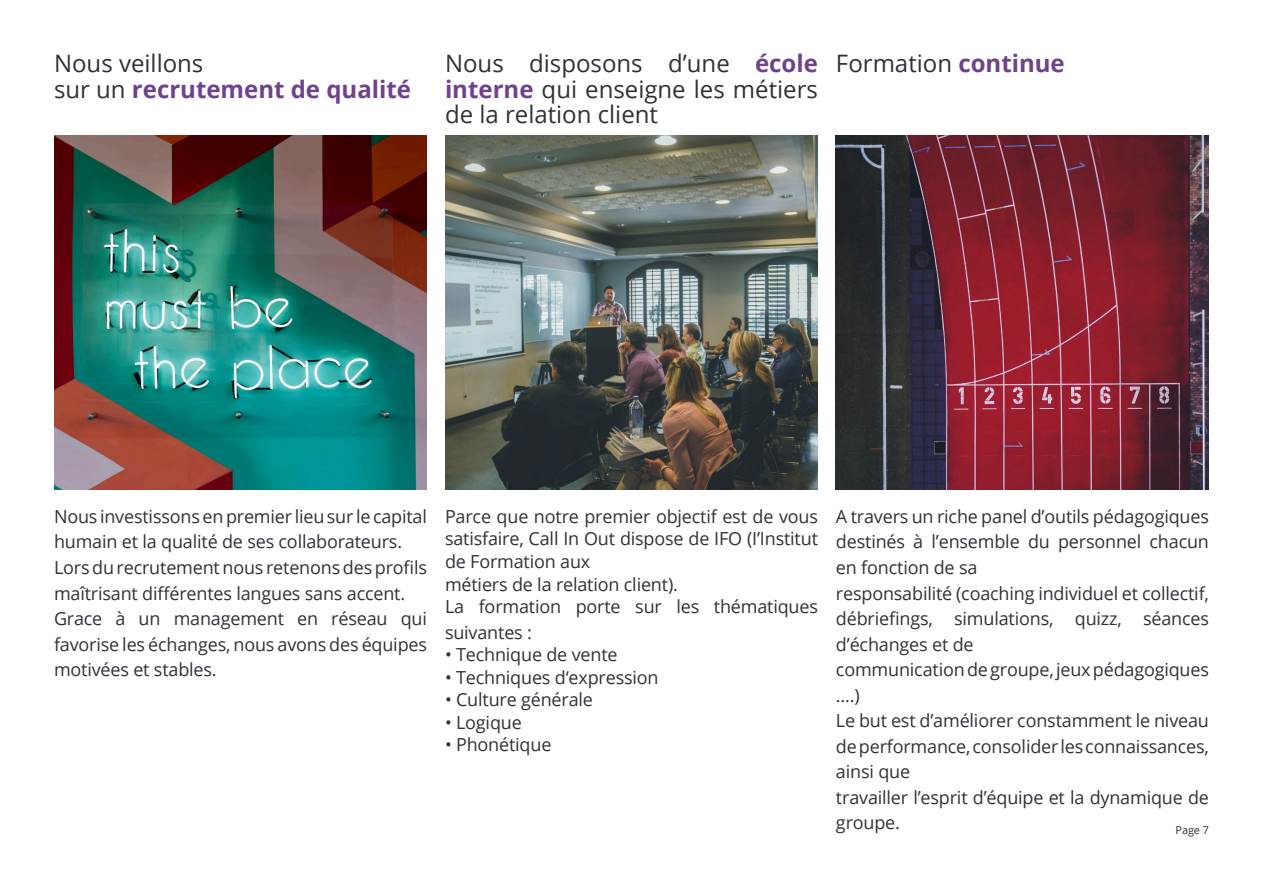
<style>
.page{position:relative;width:1263px;height:893px;background:#fff}
.page>*{position:absolute;margin:0;border:0;box-sizing:border-box;transform-origin:0 0}
.t1{font:24px/25.5px "Open Sans";color:#2d323a;text-align:justify}
.t2{font:700 24px "Open Sans";color:#6e428c}
.t3{font:18px/25.5px "Open Sans";letter-spacing:-.01em;color:#2d323a}
.t4{font:10.8px "Open Sans";color:#2d323a}
.s1{font-weight:400;color:#2d323a}
.s2{font-weight:700;color:#6e428d}
.s3{font-weight:700;color:#6e428c}
</style>
<div class="page">
<img style="left:54px;top:135px;width:373px;height:354px">
<img style="left:445px;top:135px;width:373px;height:354px">
<img style="left:836px;top:135px;width:373px;height:354px">
<p class="t1" style="left:54px;top:50px;width:151px">Nous veillons</p>
<p class="t2" style="left:54px;top:72px;width:359px"><span class="s1">sur un</span> recrutement de qualité</p>
<p class="t1" style="left:445px;top:50px;width:374px">Nous disposons d’une <span class="s2">école interne</span> qui enseigne les métiers de la relation client</p>
<p class="t1" style="left:836px;top:50px;width:230px">Formation <span class="s3">continue</span></p>
<p class="t3" style="left:54px;top:503px;width:374px">Nous investissons en premier lieu sur le capital humain et la qualité de ses collaborateurs.</p>
<p class="t3" style="left:54px;top:554px;width:374px">Lors du recrutement nous retenons des profils maîtrisant différentes langues sans accent.</p>
<p class="t3" style="left:54px;top:605px;width:374px;text-align:justify">Grace à un management en réseau qui favorise les échanges, nous avons des équipes motivées et stables.</p>
<p class="t3" style="left:445px;top:505px;width:375px;line-height:22.5px;text-align:justify">Parce que notre premier objectif est de vous satisfaire, Call In Out dispose de IFO (I’Institut de Formation aux</p>
<p class="t3" style="left:445px;top:571px;width:234px">métiers de la relation client).</p>
<p class="t3" style="left:445px;top:593px;width:374px">La formation porte sur les thématiques suivantes :</p>
<p class="t3" style="left:445px;top:641px;width:174px">• Technique de vente</p>
<p class="t3" style="left:445px;top:664px;width:215px">• Techniques d‘expression</p>
<p class="t3" style="left:445px;top:686px;width:149px">• Culture générale</p>
<p class="t3" style="left:445px;top:709px;width:78px">• Logique</p>
<p class="t3" style="left:445px;top:731px;width:108px">• Phonétique</p>
<p class="t3" style="left:836px;top:503px;width:374px;text-align:justify">A travers un riche panel d’outils pédagogiques destinés à l’ensemble du personnel chacun en fonction de sa</p>
<p class="t3" style="left:836px;top:580px;width:374px;text-align:justify">responsabilité (coaching individuel et collectif, débriefings, simulations, quizz, séances d’échanges et de</p>
<p class="t3" style="left:836px;top:656px;width:374px">communication de groupe, jeux pédagogiques ….)</p>
<p class="t3" style="left:836px;top:707px;width:374px;text-align:justify">Le but est d’améliorer constamment le niveau de performance, consolider les connaissances, ainsi que</p>
<p class="t3" style="left:836px;top:784px;width:374px">travailler l’esprit d’équipe et la dynamique de groupe.</p>
<p class="t4" style="left:1175px;top:822px;width:35px">Page 7</p>
</div>
